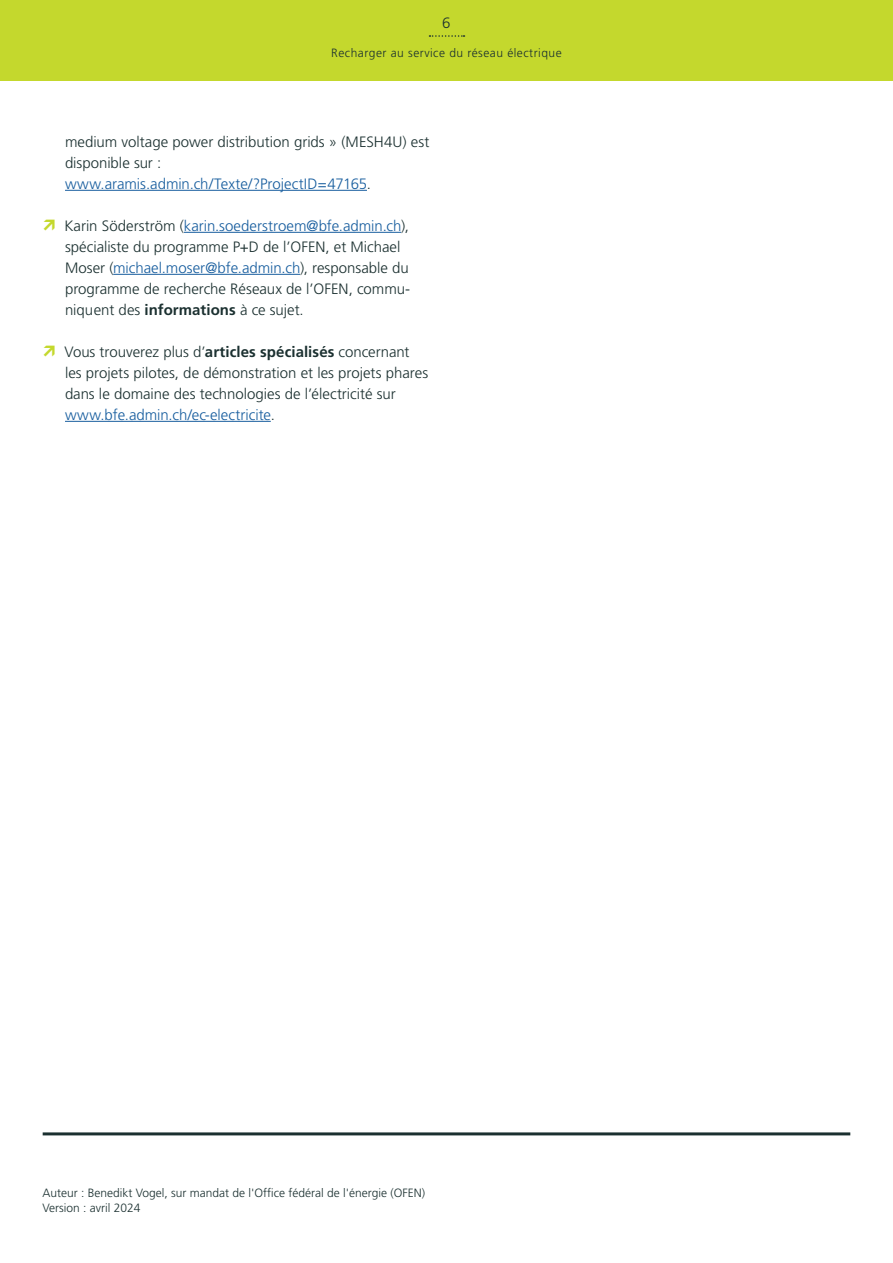
<style>
.page{position:relative;width:893px;height:1263px;background:#fff}
.page>*{position:absolute;margin:0;border:0;box-sizing:border-box;transform-origin:0 0}
.t1{font:300 15px/21px "Frutiger LT Std";color:#1b3030}
.t2{font:300 12px/15px "Frutiger LT Std";color:#1b3030}
.t3{font:300 12px "Frutiger LT Std";letter-spacing:.04em;color:#1b3030}
.s1{color:#175d9e}
.s2{font-weight:700}
</style>
<div class="page">
<div style="left:0;top:0;width:893px;height:81px;background:#c4d82d"></div>
<svg style="left:429px;top:35px;width:35px;height:2px"></svg>
<hr style="left:65px;top:190px;width:302px;height:1px;background:#175d9e">
<hr style="left:184px;top:232px;width:217px;height:1px;background:#175d9e">
<hr style="left:113px;top:274px;width:187px;height:1px;background:#175d9e">
<hr style="left:65px;top:421px;width:206px;height:1px;background:#175d9e">
<hr style="left:43px;top:1132px;width:807px;height:3px;background:#1b3030">
<p class="t1" style="left:442px;top:13px;width:10px">6</p>
<p class="t3" style="left:331px;top:46px;width:232px">Recharger au service du réseau électrique</p>
<p class="t1" style="left:65px;top:131px;width:366px">medium voltage power distribution grids » (MESH4U) est disponible sur : <span class="s1">www.aramis.admin.ch/Texte/?ProjectID=47165</span>.</p>
<p class="t1" style="left:64px;top:215px;width:347px">Karin Söderström (<span class="s1">karin.soederstroem@bfe.admin.ch</span>), spécialiste du programme P+D de l’OFEN, et Michael Moser (<span class="s1">michael.moser@bfe.admin.ch</span>), responsable du programme de recherche Réseaux de l’OFEN, commu&shy;niquent des <span class="s2">informations</span> à ce sujet.</p>
<p class="t1" style="left:64px;top:341px;width:365px">Vous trouverez plus d’<span class="s2">articles spécialisés</span> concernant les projets pilotes, de démonstration et les projets phares dans le domaine des technologies de l’électricité sur <span class="s1">www.bfe.admin.ch/ec-electricite</span>.</p>
<p class="t2" style="left:43px;top:1185px;width:384px">Auteur : Benedikt Vogel, sur mandat de l'Office fédéral de l'énergie (OFEN)<br>Version : avril 2024</p>
</div>
